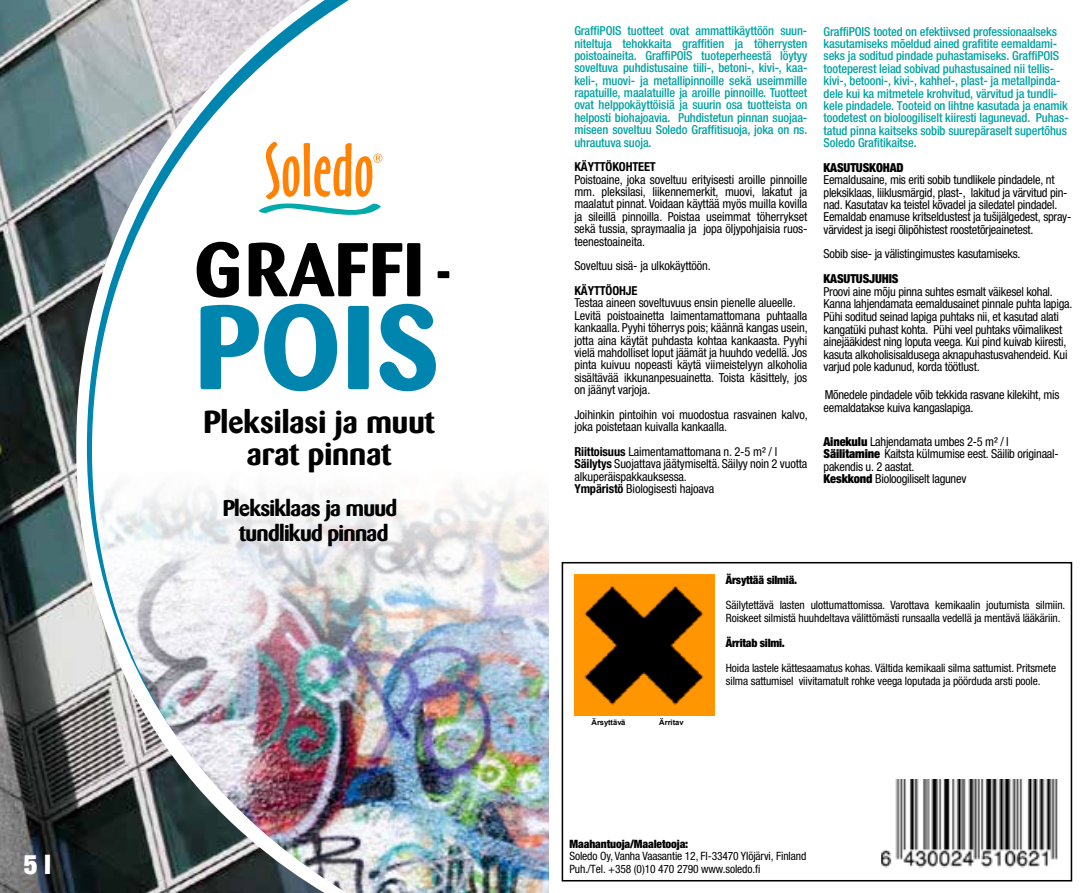
<style>
.page{position:relative;width:1085px;height:893px;background:#fff}
.page>*{position:absolute;margin:0;border:0;box-sizing:border-box;transform-origin:0 0}
.t1{font:700 118.12px "Barmeno";color:#0085af}
.t2{font:700 75.38px "Barmeno";letter-spacing:.02em;color:#000}
.t3{font:700 31.5px/31.5px "Barmeno";color:#000;text-align:center}
.t4{font:900 condensed 27px "Helvetica Neue";color:#fff}
.t5{font:700 22.5px/24.8px "Barmeno";letter-spacing:-.03em;color:#000;text-align:center}
.t6{font:condensed 12.38px/12.4px "Helvetica Neue";letter-spacing:-.02em;color:#000}
.t7{font:500 condensed 12.38px/12.4px "Helvetica Neue";letter-spacing:-.01em;color:#00a3a2;text-align:justify}
.t8{font:900 condensed 12.38px "Helvetica Neue";letter-spacing:-.01em;color:#000}
.t9{font:700 condensed 12.38px "Helvetica Neue";letter-spacing:-.01em;color:#000}
.t10{font:condensed 11.47px/12.6px "Helvetica Neue";letter-spacing:-.01em;color:#000}
.t11{font:900 condensed 11.47px "Helvetica Neue";letter-spacing:-.02em;color:#000}
.t12{font:700 7.65px "Arial";color:#000}
.s1{font-weight:700}
.s2{font-weight:900}
</style>
<div class="page">
<img style="left:409px;top:485px;width:140px;height:408px">
<div style="left:437px;top:271px;width:12px;height:7px;background:#000"></div>
<svg style="left:574px;top:575px;width:140px;height:141px;background:#935600"></svg>
<div style="left:561px;top:562px;width:510px;height:319px;border:2px solid #000"></div>
<img style="left:881px;top:779px;width:177px;height:88px">
<img style="left:324px;top:0;width:83px;height:893px">
<img style="left:0;top:0;width:324px;height:893px">
<h2 class="t2" style="left:195px;top:224px;width:231px">GRAFFI</h2>
<h1 class="t1" style="left:195px;top:277px;width:245px">POIS</h1>
<h3 class="t3" style="left:203px;top:406px;width:232px">Pleksilasi ja muut arat pinnat</h3>
<h3 class="t5" style="left:223px;top:496px;width:176px">Pleksiklaas ja muud tundlikud pinnad</h3>
<p class="t7" style="left:574px;top:24px;width:234px">GraffiPOIS tuotteet ovat ammattikäyttöön suun&shy;niteltuja tehokkaita graffitien ja töherrysten poistoaineita. GraffiPOIS tuoteperheestä löytyy soveltuva puhdistusaine tiili-, betoni-, kivi-, kaa&shy;keli-, muovi- ja metallipinnoille sekä useimmille rapatuille, maalatuille ja aroille pinnoille. Tuotteet ovat helppokäyttöisiä ja suurin osa tuotteista on helposti biohajoavia. Puhdistetun pinnan suojaa&shy;miseen soveltuu Soledo Graffitisuoja, joka on ns. uhrautuva suoja.</p>
<p class="t9" style="left:574px;top:159px;width:83px">KÄYTTÖKOHTEET</p>
<p class="t6" style="left:574px;top:173px;width:234px;text-align:justify">Poistoaine, joka soveltuu erityisesti aroille pinnoille mm. pleksilasi, liikennemerkit, muovi, lakatut ja maalatut pinnat. Voidaan käyttää myös muilla kovilla ja sileillä pinnoilla. Poistaa useimmat töherrykset sekä tussia, spraymaalia ja jopa öljypohjaisia ruos&shy;teenestoaineita.</p>
<p class="t6" style="left:574px;top:260px;width:138px">Soveltuu sisä- ja ulkokäyttöön.</p>
<p class="t9" style="left:574px;top:283px;width:65px">KÄYTTÖOHJE</p>
<p class="t6" style="left:574px;top:297px;width:235px">Testaa aineen soveltuvuus ensin pienelle alueelle.<br>Levitä poistoainetta laimentamattomana puhtaalla kankaalla. Pyyhi töherrys pois; käännä kangas usein, jotta aina käytät puhdasta kohtaa kankaasta. Pyyhi vielä mahdolliset loput jäämät ja huuhdo vedellä. Jos pinta kuivuu nopeasti käytä viimeistelyyn alkoholia sisältävää ikkunanpesuainetta. Toista käsittely, jos on jäänyt varjoja.</p>
<p class="t6" style="left:574px;top:408px;width:235px">Joihinkin pintoihin voi muodostua rasvainen kalvo, joka poistetaan kuivalla kankaalla.</p>
<p class="t6" style="left:574px;top:445px;width:234px"><span class="s1">Riittoisuus</span> Laimentamattomana n. 2-5 m² / l <span class="s1">Säilytys</span> Suojattava jäätymiseltä. Säilyy noin 2 vuotta alkuperäispakkauksessa.<br><span class="s1">Ympäristö</span> Biologisesti hajoava</p>
<p class="t7" style="left:823px;top:25px;width:247px;text-align:left">GraffiPOIS tooted on efektiivsed professionaalseks kasutamiseks mõeldud ained grafitite eemaldami&shy;seks ja soditud pindade puhastamiseks. GraffiPOIS tooteperest leiad sobivad puhastusained nii tellis&shy;kivi-, betooni-, kivi-, kahhel-, plast- ja metallpinda&shy;dele kui ka mitmetele krohvitud, värvitud ja tundli&shy;kele pindadele. Tooteid on lihtne kasutada ja enamik toodetest on bioloogiliselt kiiresti lagunevad. Puhas&shy;tatud pinna kaitseks sobib suurepäraselt supertõhus Soledo Grafitikaitse.</p>
<p class="t8" style="left:823px;top:160px;width:82px">KASUTUSKOHAD</p>
<p class="t6" style="left:823px;top:173px;width:249px">Eemaldusaine, mis eriti sobib tundlikele pindadele, nt pleksiklaas, liiklusmärgid, plast-, lakitud ja värvitud pin&shy;nad. Kasutatav ka teistel kõvadel ja siledatel pindadel.<br>Eemaldab enamuse kritseldustest ja tušijälgedest, spray&shy;värvidest ja isegi õlipõhistest roostetõrjeainetest.</p>
<p class="t6" style="left:823px;top:248px;width:198px">Sobib sise- ja välistingimustes kasutamiseks.</p>
<p class="t8" style="left:823px;top:271px;width:76px">KASUTUSJUHIS</p>
<p class="t6" style="left:823px;top:285px;width:250px">Proovi aine mõju pinna suhtes esmalt väikesel kohal.<br>Kanna lahjendamata eemaldusainet pinnale puhta lapiga.<br>Pühi soditud seinad lapiga puhtaks nii, et kasutad alati kangatüki puhast kohta. Pühi veel puhtaks võimalikest ainejääkidest ning loputa veega. Kui pind kuivab kiiresti, kasuta alkoholisisaldusega aknapuhastusvahendeid. Kui varjud pole kadunud, korda töötlust.</p>
<p class="t6" style="left:823px;top:402px;width:151px">eemaldatakse kuiva kangaslapiga.</p>
<p class="t6" style="left:824px;top:388px;width:236px">Mõnedele pindadele võib tekkida rasvane kilekiht, mis</p>
<p class="t6" style="left:823px;top:435px;width:237px"><span class="s2">Ainekulu</span> Lahjendamata umbes 2-5 m² / l <span class="s2">Säilitamine</span> Kaitsta külmumise eest. Säilib originaal&shy;pakendis u. 2 aastat.<br><span class="s2">Keskkond</span> Bioloogiliselt lagunev</p>
<p class="t12" style="left:591px;top:717px;width:35px">Ärsyttävä</p>
<p class="t12" style="left:659px;top:717px;width:26px">Ärritav</p>
<p class="t11" style="left:725px;top:573px;width:73px">Ärsyttää silmiä.</p>
<p class="t10" style="left:725px;top:599px;width:341px">Säilytettävä lasten ulottumattomissa. Varottava kemikaalin joutumista silmiin.<br>Roiskeet silmistä huuhdeltava välittömästi runsaalla vedellä ja mentävä lääkäriin.</p>
<p class="t11" style="left:725px;top:636px;width:60px">Ärritab silmi.</p>
<p class="t10" style="left:725px;top:662px;width:331px">Hoida lastele kättesaamatus kohas. Vältida kemikaali silma sattumist. Pritsmete silma sattumisel viivitamatult rohke veega loputada ja pöörduda arsti poole.</p>
<p class="t11" style="left:569px;top:837px;width:120px">Maahantuoja/Maaletooja:</p>
<p class="t10" style="left:569px;top:850px;width:238px">Soledo Oy, Vanha Vaasantie 12, FI-33470 Ylöjärvi, Finland</p>
<h3 class="t4" style="left:24px;top:848px;width:29px">5 l</h3>
<p class="t10" style="left:569px;top:863px;width:192px">Puh./Tel. +358 (0)10 470 2790 www.soledo.fi</p>
</div>
